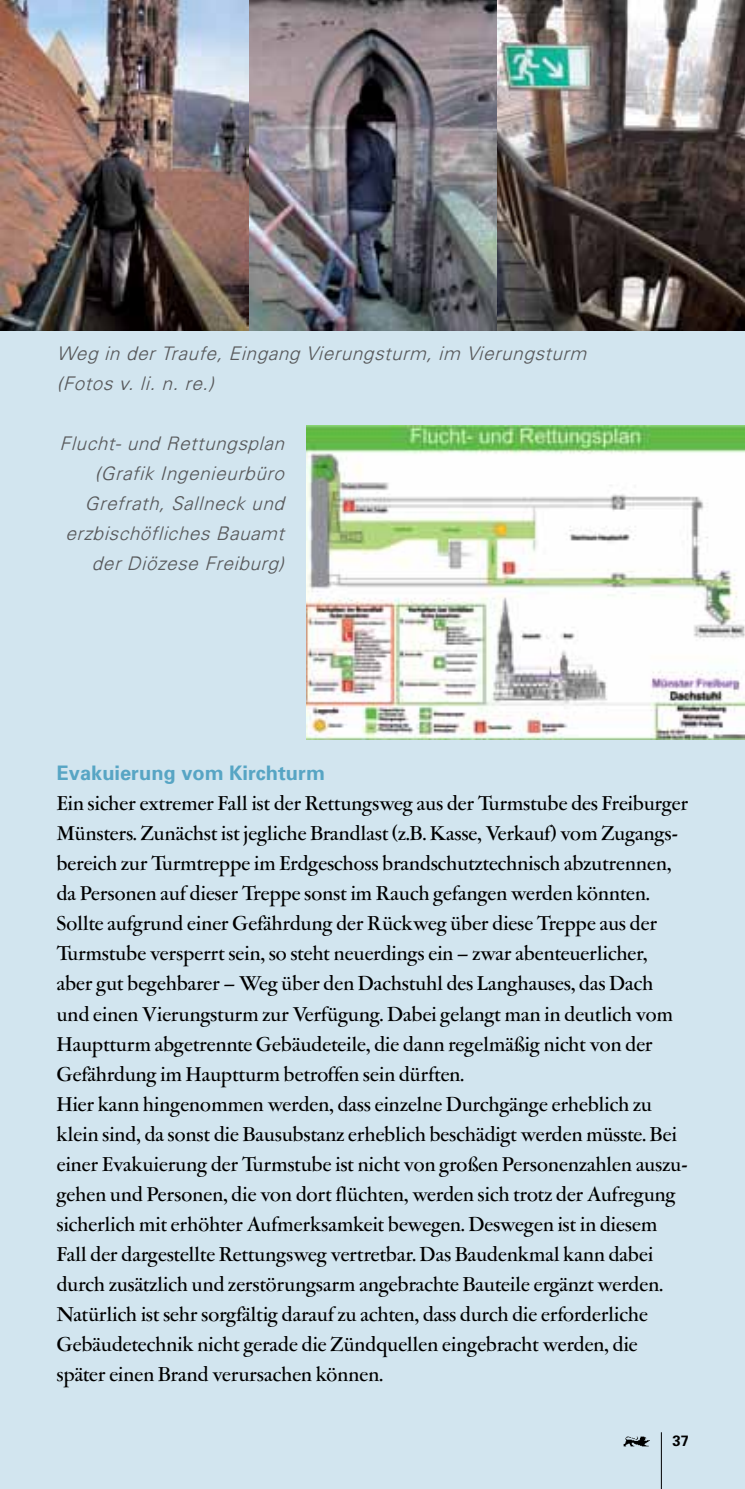
<style>
.page{position:relative;width:745px;height:1489px;background:#fff}
.page>*{position:absolute;margin:0;border:0;box-sizing:border-box;transform-origin:0 0}
.t1{font:500 22.5px/30px "Garamont Amst SH";letter-spacing:.01em;color:#000}
.t2{font:700 20px "Univers";color:#57a5c4}
.t3{font:italic 300 18.75px/30px "Univers";letter-spacing:.04em;color:#58595b}
.t4{font:700 15px "Univers";color:#000}
</style>
<div class="page">
<div style="left:0;top:0;width:744px;height:1488px;background:#d2e5ef"></div>
<hr style="left:660px;top:1431px;width:1px;height:57px;background:#000">
<img style="left:623px;top:1436px;width:25px;height:10px">
<img style="left:0;top:0;width:744px;height:330px">
<img style="left:306px;top:425px;width:438px;height:314px">
<p class="t3" style="left:57px;top:338px;width:530px">Weg in der Traufe, Eingang Vierungsturm, im Vierungsturm (Fotos v. li. n. re.)</p>
<p class="t3" style="left:60px;top:428px;width:225px;text-align:right">Flucht- und Rettungsplan (Grafik Ingenieurbüro<br>Grefrath, Sallneck und erzbischöfliches Bauamt der Diözese Freiburg)</p>
<p class="t2" style="left:57px;top:760px;width:269px">Evakuierung vom Kirchturm</p>
<p class="t1" style="left:57px;top:789px;width:632px">Ein sicher extremer Fall ist der Rettungsweg aus der Turmstube des Freiburger Münsters. Zunächst ist jegliche Brandlast (z.B. Kasse, Verkauf) vom Zugangs&shy;bereich zur Turmtreppe im Erdgeschoss brandschutztechnisch abzutrennen, da Personen auf dieser Treppe sonst im Rauch gefangen werden könnten.<br>Sollte aufgrund einer Gefährdung der Rückweg über diese Treppe aus der Turmstube versperrt sein, so steht neuerdings ein – zwar abenteuerlicher, aber gut begehbarer – Weg über den Dachstuhl des Langhauses, das Dach und einen Vierungsturm zur Verfügung. Dabei gelangt man in deutlich vom Hauptturm abgetrennte Gebäudeteile, die dann regelmäßig nicht von der Gefährdung im Hauptturm betroffen sein dürften.<br>Hier kann hingenommen werden, dass einzelne Durchgänge erheblich zu klein sind, da sonst die Bausubstanz erheblich beschädigt werden müsste. Bei einer Evakuierung der Turmstube ist nicht von großen Personenzahlen auszu&shy;gehen und Personen, die von dort flüchten, werden sich trotz der Aufregung sicherlich mit erhöhter Aufmerksamkeit bewegen. Deswegen ist in diesem Fall der dargestellte Rettungsweg vertretbar. Das Baudenkmal kann dabei durch zusätzlich und zerstörungsarm angebrachte Bauteile ergänzt werden.<br>Natürlich ist sehr sorgfältig darauf zu achten, dass durch die erforderliche Gebäudetechnik nicht gerade die Zündquellen eingebracht werden, die später einen Brand verursachen können.</p>
<p class="t4" style="left:672px;top:1430px;width:18px">37</p>
</div>
